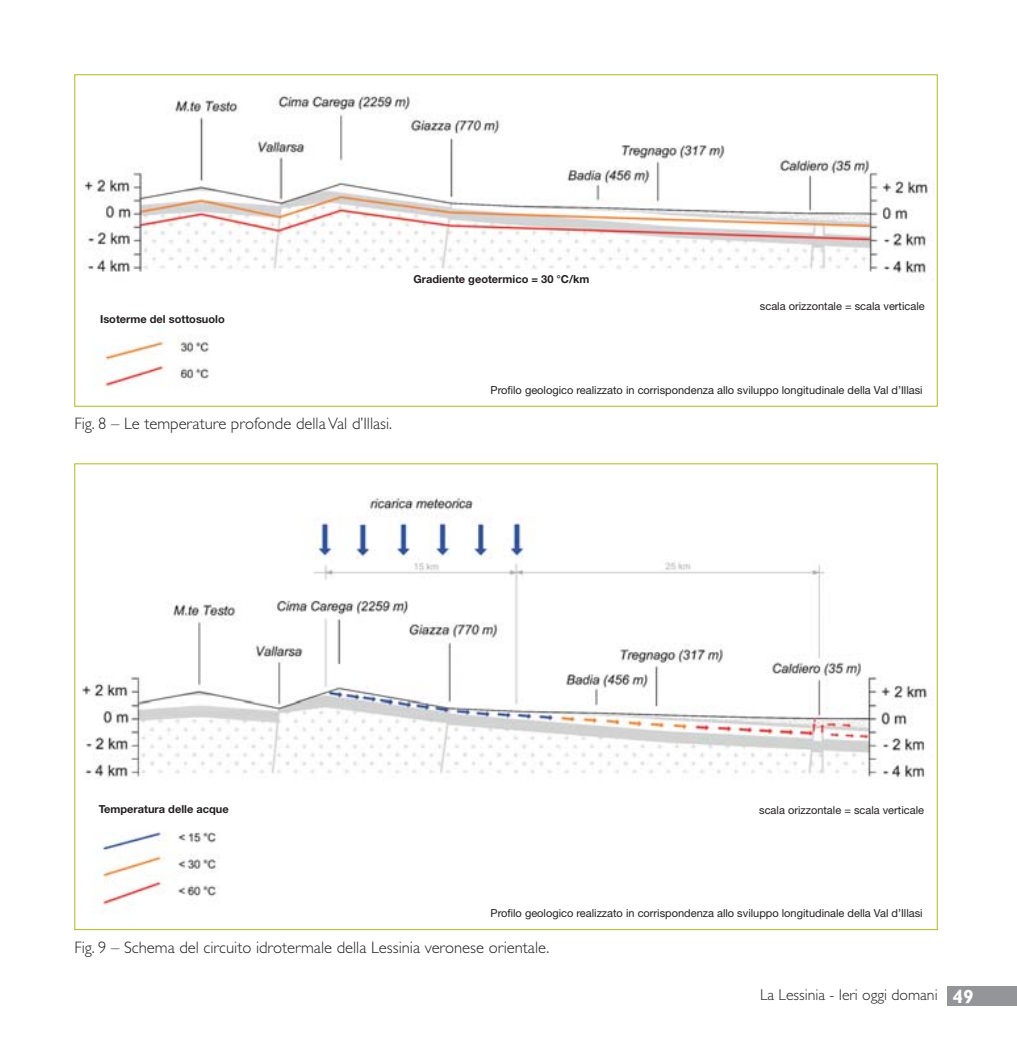
<style>
.page{position:relative;width:1017px;height:1042px;background:#fff}
.page>*{position:absolute;margin:0;border:0;box-sizing:border-box;transform-origin:0 0}
.t1{font:300 16.62px "Gill Sans Std";color:#231f20}
.t2{font:300 15.75px "Gill Sans Std";color:#231f20}
.t3{font:11.03px "Helvetica Neue LT Std";color:#231f20}
.t4{font:700 11.03px "Helvetica Neue LT Std";color:#231f20}
.s1{font-weight:700;font-size:19.25px;color:#fff}
</style>
<div class="page">
<div style="left:947px;top:986px;width:70px;height:20px;background:#939598"></div>
<img style="left:82px;top:496px;width:846px;height:417px">
<img style="left:83px;top:93px;width:851px;height:294px">
<p class="t4" style="left:100px;top:315px;width:126px">Isoterme del sottosuolo</p>
<p class="t4" style="left:414px;top:275px;width:177px">Gradiente geotermico = 30 °C/km</p>
<p class="t3" style="left:760px;top:302px;width:166px">scala orizzontale = scala verticale</p>
<h1 class="t1" style="left:74px;top:417px;width:319px">Fig. 8 – Le temperature profonde della Val d’Illasi.</h1>
<p class="t3" style="left:490px;top:386px;width:434px">Profilo geologico realizzato in corrispondenza allo sviluppo longitudinale della Val d’Illasi</p>
<p class="t4" style="left:99px;top:805px;width:132px">Temperatura delle acque</p>
<p class="t3" style="left:759px;top:806px;width:166px">scala orizzontale = scala verticale</p>
<p class="t3" style="left:490px;top:909px;width:434px">Profilo geologico realizzato in corrispondenza allo sviluppo longitudinale della Val d’Illasi</p>
<h1 class="t1" style="left:74px;top:941px;width:477px">Fig. 9 – Schema del circuito idrotermale della Lessinia veronese orientale.</h1>
<h2 class="t2" style="left:760px;top:989px;width:215px">La Lessinia - Ieri oggi domani <span class="s1">49</span></h2>
</div>
